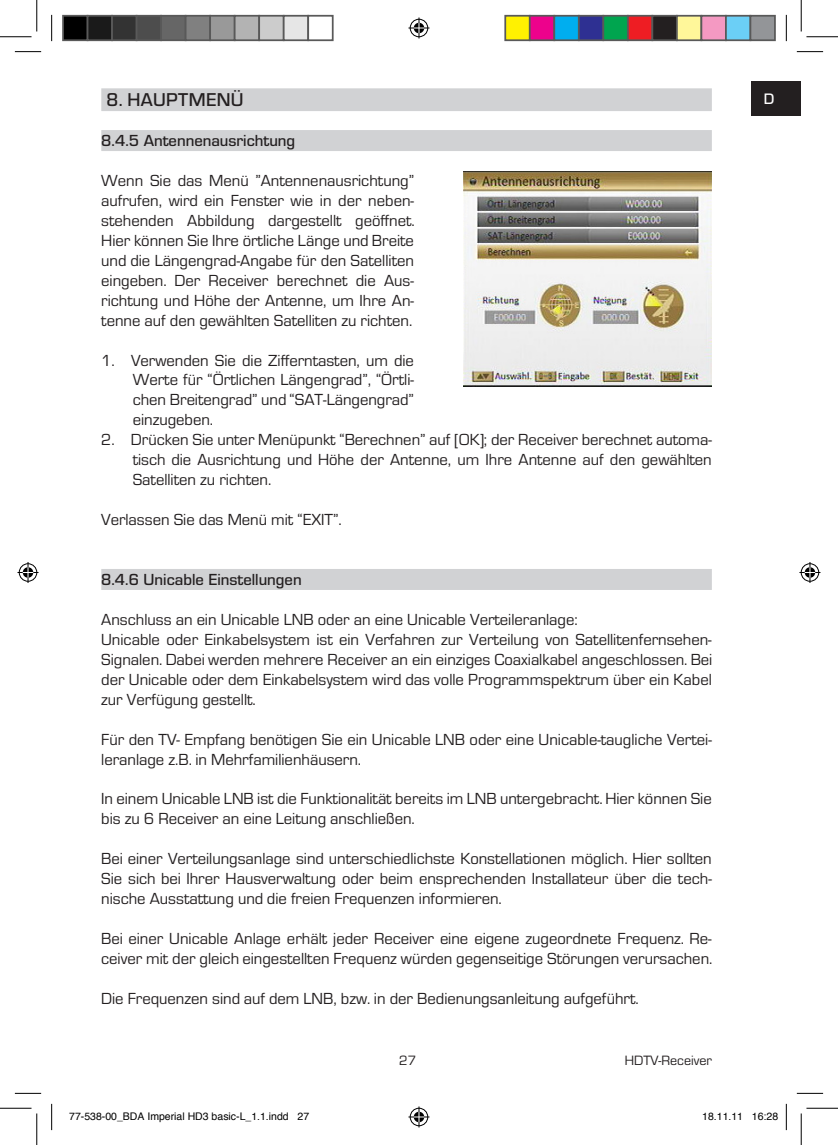
<style>
.page{position:relative;width:838px;height:1145px;background:#fff}
.page>*{position:absolute;margin:0;border:0;box-sizing:border-box;transform-origin:0 0}
.t1{font:500 19.25px "Eurostile OT";color:#231f20}
.t2{font:16.62px/19.9px "Eurostile OT";color:#231f20;text-align:justify}
.t3{font:500 16.62px "Eurostile OT";color:#231f20}
.t4{font:500 15.75px "Eurostile OT";color:#fff}
.t5{font:14px "Eurostile OT";color:#231f20}
.t6{font:10.5px "Helvetica";color:#000}
</style>
<div class="page">
<div style="left:751px;top:81px;width:50px;height:35px;background:#231f20"></div>
<div style="left:101px;top:88px;width:610px;height:23px;background:#d1d2d4"></div>
<div style="left:101px;top:130px;width:610px;height:21px;background:#d1d2d4"></div>
<div style="left:101px;top:569px;width:610px;height:21px;background:#d1d2d4"></div>
<img style="left:463px;top:172px;width:248px;height:214px">
<svg style="left:15px;top:51px;width:26px;height:1px"></svg>
<svg style="left:796px;top:51px;width:27px;height:1px"></svg>
<svg style="left:15px;top:1093px;width:26px;height:1px"></svg>
<svg style="left:796px;top:1093px;width:27px;height:1px"></svg>
<svg style="left:51px;top:15px;width:1px;height:26px"></svg>
<svg style="left:51px;top:1104px;width:1px;height:26px"></svg>
<svg style="left:786px;top:15px;width:1px;height:26px"></svg>
<svg style="left:786px;top:1104px;width:1px;height:26px"></svg>
<hr style="left:0;top:36px;width:32px;height:1px;background:#000">
<hr style="left:806px;top:36px;width:31px;height:1px;background:#000">
<hr style="left:0;top:1108px;width:32px;height:1px;background:#000">
<hr style="left:806px;top:1108px;width:31px;height:1px;background:#000">
<hr style="left:36px;top:0;width:1px;height:31px;background:#000">
<hr style="left:36px;top:1113px;width:1px;height:32px;background:#000">
<hr style="left:800px;top:0;width:1px;height:31px;background:#000">
<hr style="left:800px;top:1113px;width:1px;height:32px;background:#000">
<svg style="left:408px;top:18px;width:21px;height:21px"></svg>
<svg style="left:408px;top:1106px;width:21px;height:21px"></svg>
<svg style="left:18px;top:562px;width:21px;height:21px"></svg>
<svg style="left:799px;top:562px;width:21px;height:21px"></svg>
<div style="left:63px;top:16px;width:25px;height:24px;background:#000"></div>
<div style="left:62px;top:15px;width:26px;height:26px;border:2px solid #595959"></div>
<div style="left:88px;top:16px;width:24px;height:24px;background:#1a1a1a"></div>
<div style="left:87px;top:15px;width:26px;height:26px;border:2px solid #595959"></div>
<div style="left:112px;top:16px;width:25px;height:24px;background:#333"></div>
<div style="left:111px;top:15px;width:26px;height:26px;border:2px solid #595959"></div>
<div style="left:137px;top:16px;width:24px;height:24px;background:#4d4d4d"></div>
<div style="left:136px;top:15px;width:26px;height:26px;border:2px solid #595959"></div>
<div style="left:161px;top:16px;width:25px;height:24px;background:#666"></div>
<div style="left:160px;top:15px;width:26px;height:26px;border:2px solid #595959"></div>
<div style="left:186px;top:16px;width:24px;height:24px;background:#808080"></div>
<div style="left:185px;top:15px;width:26px;height:26px;border:2px solid #595959"></div>
<div style="left:210px;top:16px;width:25px;height:24px;background:#999"></div>
<div style="left:209px;top:15px;width:26px;height:26px;border:2px solid #595959"></div>
<div style="left:235px;top:16px;width:24px;height:24px;background:#b3b3b3"></div>
<div style="left:234px;top:15px;width:26px;height:26px;border:2px solid #595959"></div>
<div style="left:259px;top:16px;width:25px;height:24px;background:#ccc"></div>
<div style="left:258px;top:15px;width:26px;height:26px;border:2px solid #595959"></div>
<div style="left:284px;top:16px;width:24px;height:24px;background:#e6e6e6"></div>
<div style="left:283px;top:15px;width:26px;height:26px;border:2px solid #595959"></div>
<div style="left:307px;top:15px;width:26px;height:26px;border:2px solid #595959"></div>
<div style="left:505px;top:16px;width:24px;height:24px;background:#fff101"></div>
<div style="left:504px;top:15px;width:26px;height:26px;border:2px solid #595959"></div>
<div style="left:529px;top:16px;width:25px;height:24px;background:#ed028c"></div>
<div style="left:529px;top:15px;width:26px;height:26px;border:2px solid #595959"></div>
<div style="left:554px;top:16px;width:24px;height:24px;background:#00aeef"></div>
<div style="left:553px;top:15px;width:26px;height:26px;border:2px solid #595959"></div>
<div style="left:578px;top:16px;width:25px;height:24px;background:#2e3092"></div>
<div style="left:578px;top:15px;width:26px;height:26px;border:2px solid #595959"></div>
<div style="left:603px;top:16px;width:24px;height:24px;background:#00a54f"></div>
<div style="left:602px;top:15px;width:26px;height:26px;border:2px solid #595959"></div>
<div style="left:627px;top:16px;width:25px;height:24px;background:#ee1d23"></div>
<div style="left:627px;top:15px;width:26px;height:26px;border:2px solid #595959"></div>
<div style="left:652px;top:16px;width:24px;height:24px;background:#231f20"></div>
<div style="left:651px;top:15px;width:26px;height:26px;border:2px solid #595959"></div>
<div style="left:676px;top:16px;width:25px;height:24px;background:#fff79a"></div>
<div style="left:676px;top:15px;width:26px;height:26px;border:2px solid #595959"></div>
<div style="left:701px;top:16px;width:24px;height:24px;background:#f499c2"></div>
<div style="left:700px;top:15px;width:26px;height:26px;border:2px solid #595959"></div>
<div style="left:725px;top:16px;width:25px;height:24px;background:#6bcff6"></div>
<div style="left:725px;top:15px;width:26px;height:26px;border:2px solid #595959"></div>
<div style="left:750px;top:16px;width:24px;height:24px;background:#939598"></div>
<div style="left:749px;top:15px;width:26px;height:26px;border:2px solid #595959"></div>
<p class="t1" style="left:106px;top:89px;width:40px">8. Haup</p>
<p class="t1" style="left:178px;top:89px;width:67px">tme nü</p>
<p class="t4" style="left:763px;top:91px;width:12px">D</p>
<p class="t3" style="left:101px;top:131px;width:195px">8.4.5 Antennenausrichtung</p>
<p class="t2" style="left:101px;top:171px;width:315px">Wenn Sie das Menü ”Antennenausrichtung” aufrufen, wird ein Fenster wie in der neben&shy;stehenden Abbildung dargestellt geöffnet.<br>Hier können Sie Ihre örtliche Länge und Breite und die Längengrad-Angabe für den Satelliten eingeben. Der Receiver berechnet die Aus&shy;richtung und Höhe der Antenne, um Ihre An&shy;tenne auf den gewählten Satelliten zu richten.</p>
<p class="t2" style="left:133px;top:350px;width:283px;text-indent:-31px">1. Verwenden Sie die Zifferntasten, um die Werte für “Örtlichen Längengrad”, “Örtli&shy;chen Breitengrad” und “SAT-Längengrad” einzugeben.</p>
<p class="t2" style="left:133px;top:430px;width:580px;text-indent:-32px">2. Drücken Sie unter Menüpunkt “Berechnen” auf [OK]; der Receiver berechnet automa&shy;tisch die Ausrichtung und Höhe der Antenne, um Ihre Antenne auf den gewählten Satelliten zu richten.</p>
<p class="t2" style="left:101px;top:510px;width:242px">Verlassen Sie das Menü mit “EXIT”.</p>
<p class="t3" style="left:101px;top:570px;width:202px">8.4.6 Unicable Einstellungen</p>
<p class="t2" style="left:101px;top:610px;width:612px;text-align:left">Anschluss an ein Unicable LNB oder an eine Unicable Verteileranlage:<br>Unicable oder Einkabelsystem ist ein Verfahren zur Verteilung von Satellitenfernsehen-Signalen. Dabei werden mehrere Receiver an ein einziges Coaxialkabel angeschlossen. Bei der Unicable oder dem Einkabelsystem wird das volle Programmspektrum über ein Kabel zur Verfügung gestellt.</p>
<p class="t2" style="left:101px;top:729px;width:612px">Für den TV- Empfang benötigen Sie ein Unicable LNB oder eine Unicable-taugliche Vertei&shy;leranlage z.B. in Mehrfamilienhäusern.</p>
<p class="t2" style="left:101px;top:789px;width:612px">In einem Unicable LNB ist die Funktionalität bereits im LNB untergebracht. Hier können Sie bis zu 6 Receiver an eine Leitung anschließen.</p>
<p class="t2" style="left:101px;top:849px;width:612px">Bei einer Verteilungsanlage sind unterschiedlichste Konstellationen möglich. Hier sollten Sie sich bei Ihrer Hausverwaltung oder beim ensprechenden Installateur über die tech&shy;nische Ausstattung und die freien Frequenzen informieren.</p>
<p class="t2" style="left:101px;top:929px;width:612px">Bei einer Unicable Anlage erhält jeder Receiver eine eigene zugeordnete Frequenz. Re&shy;ceiver mit der gleich eingestellten Frequenz würden gegenseitige Störungen verursachen.</p>
<p class="t2" style="left:101px;top:989px;width:539px">Die Frequenzen sind auf dem LNB, bzw. in der Bedienungsanleitung aufgeführt.</p>
<p class="t5" style="left:399px;top:1053px;width:19px">27</p>
<p class="t5" style="left:624px;top:1053px;width:89px">HDTV-Receiver</p>
<p class="t6" style="left:69px;top:1108px;width:241px">77-538-00_BDA Imperial HD3 basic-L_1.1.indd 27</p>
<p class="t6" style="left:702px;top:1108px;width:77px">18.11.11 16:28</p>
</div>
